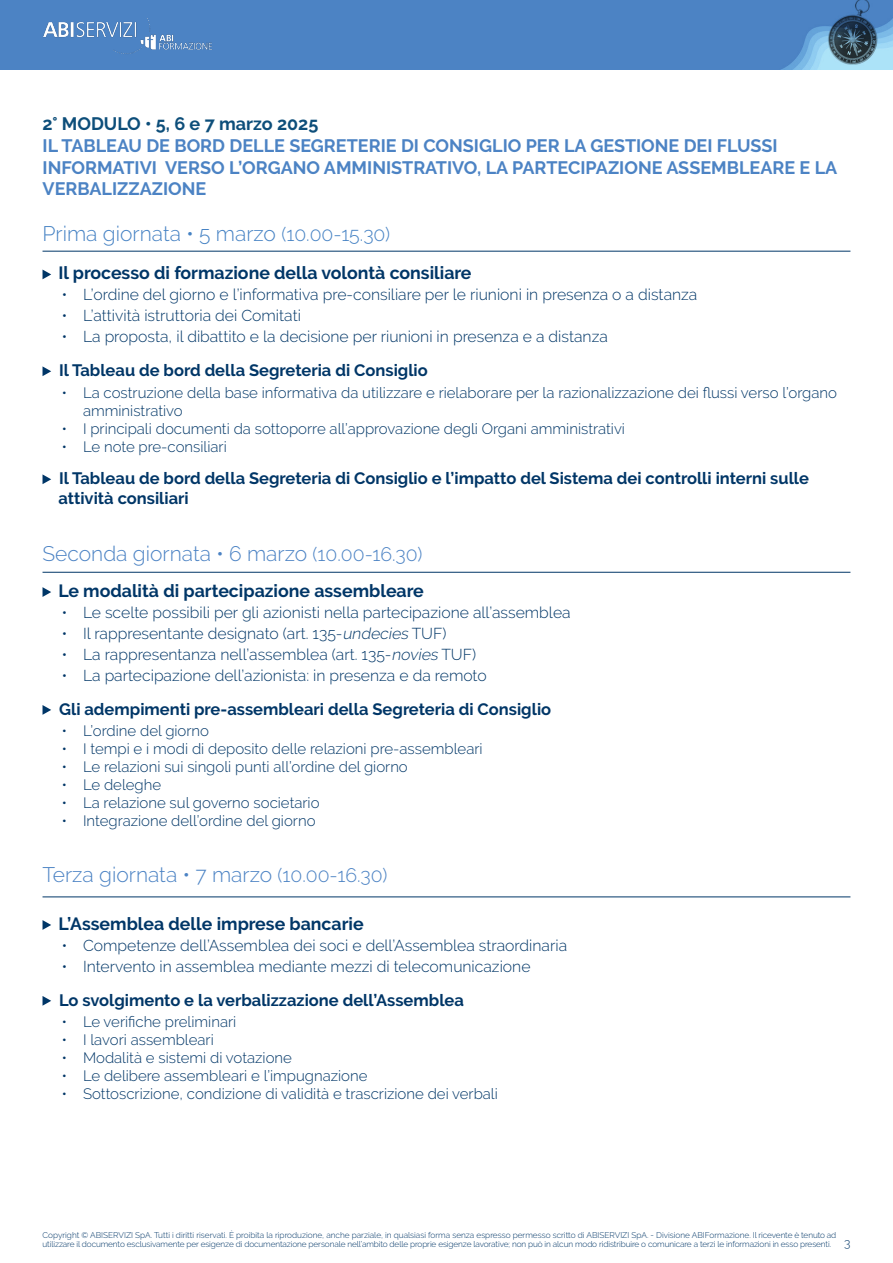
<style>
.page{position:relative;width:893px;height:1263px;background:#fff}
.page>*{position:absolute;margin:0;border:0;box-sizing:border-box;transform-origin:0 0}
.t1{font:300 21px "Raleway";color:#4c83c4}
.t2{font:300 21px "Raleway";color:#4783c4}
.t3{font:700 18px/21.6px "Raleway";color:#4c83c4}
.t4{font:700 18px "Raleway";color:#0d4e7a}
.t5{font:700 17.7px "Raleway";color:#003667}
.t6{font:700 16.5px/19.8px "Raleway";color:#003667}
.t7{font:300 15.75px "Raleway";color:#003667}
.t8{font:300 15px/18px "Raleway";color:#003667}
.t9{font:300 12px "Raleway";color:#003667}
.t10{font:300 8.25px/9px "Raleway";letter-spacing:-.01em;color:#003667}
.s1{font-size:19.5px}
.s2{font-style:italic}
</style>
<div class="page">
<img style="left:0;top:0;width:893px;height:70px">
<img style="left:43px;top:17px;width:169px;height:37px">
<hr style="left:43px;top:572px;width:807px;height:1px;background:#003667">
<hr style="left:43px;top:896px;width:807px;height:1px;background:#003667">
<hr style="left:43px;top:251px;width:807px;height:1px;background:#003667">
<svg style="left:43px;top:270px;width:8px;height:9px"></svg>
<svg style="left:43px;top:366px;width:8px;height:10px"></svg>
<svg style="left:43px;top:474px;width:8px;height:10px"></svg>
<svg style="left:43px;top:587px;width:8px;height:10px"></svg>
<svg style="left:43px;top:705px;width:8px;height:10px"></svg>
<svg style="left:43px;top:920px;width:8px;height:10px"></svg>
<svg style="left:43px;top:996px;width:8px;height:10px"></svg>
<p class="t4" style="left:43px;top:114px;width:277px">2° MODULO • 5, 6 e 7 marzo 2025</p>
<p class="t3" style="left:43px;top:135px;width:796px">IL TABLEAU DE BORD DELLE SEGRETERIE DI CONSIGLIO PER LA GESTIONE DEI FLUSSI<br>INFORMATIVI VERSO L’ORGANO AMMINISTRATIVO, LA PARTECIPAZIONE ASSEMBLEARE E LA<br>VERBALIZZAZIONE</p>
<p class="t2" style="left:43px;top:222px;width:349px">Prima giornata • 5 marzo <span class="s1">(10.00-15.30)</span></p>
<p class="t5" style="left:58px;top:263px;width:415px">Il processo di formazione della volontà consiliare</p>
<p class="t7" style="left:62px;top:286px;width:637px">• L’ordine del giorno e l’informativa pre-consiliare per le riunioni in presenza o a distanza</p>
<p class="t7" style="left:62px;top:307px;width:241px">• L’attività istruttoria dei Comitati</p>
<p class="t7" style="left:62px;top:328px;width:548px">• La proposta, il dibattito e la decisione per riunioni in presenza e a distanza</p>
<p class="t6" style="left:59px;top:361px;width:370px">Il Tableau de bord della Segreteria di Consiglio</p>
<p class="t8" style="left:83px;top:383px;width:755px;text-indent:-21px">• La costruzione della base informativa da utilizzare e rielaborare per la razionalizzazione dei flussi verso l’organo amministrativo</p>
<p class="t8" style="left:62px;top:419px;width:565px">• I principali documenti da sottoporre all’approvazione degli Organi amministrativi</p>
<p class="t8" style="left:62px;top:437px;width:167px">• Le note pre-consiliari</p>
<p class="t6" style="left:58px;top:469px;width:752px">Il Tableau de bord della Segreteria di Consiglio e l’impatto del Sistema dei controlli interni sulle attività consiliari</p>
<p class="t1" style="left:43px;top:541px;width:381px">Seconda giornata • 6 marzo <span class="s1">(10.00-16.30)</span></p>
<p class="t5" style="left:58px;top:581px;width:367px">Le modalità di partecipazione assembleare</p>
<p class="t7" style="left:62px;top:603px;width:510px">• Le scelte possibili per gli azionisti nella partecipazione all’assemblea</p>
<p class="t7" style="left:62px;top:624px;width:386px">• Il rappresentante designato (art. 135-<span class="s2">undecies</span> TUF)</p>
<p class="t7" style="left:62px;top:645px;width:416px">• La rappresentanza nell’assemblea (art. 135-<span class="s2">novies</span> TUF)</p>
<p class="t7" style="left:62px;top:666px;width:426px">• La partecipazione dell’azionista: in presenza e da remoto</p>
<p class="t6" style="left:59px;top:699px;width:494px">Gli adempimenti pre-assembleari della Segreteria di Consiglio</p>
<p class="t8" style="left:62px;top:722px;width:149px">• L’ordine del giorno</p>
<p class="t8" style="left:62px;top:740px;width:422px">• I tempi e i modi di deposito delle relazioni pre-assembleari</p>
<p class="t8" style="left:62px;top:758px;width:348px">• Le relazioni sui singoli punti all’ordine del giorno</p>
<p class="t8" style="left:62px;top:776px;width:101px">• Le deleghe</p>
<p class="t8" style="left:62px;top:794px;width:259px">• La relazione sul governo societario</p>
<p class="t8" style="left:62px;top:812px;width:255px">• Integrazione dell’ordine del giorno</p>
<p class="t1" style="left:43px;top:862px;width:346px">Terza giornata • 7 marzo <span class="s1">(10.00-16.30)</span></p>
<p class="t5" style="left:58px;top:913px;width:307px">L’Assemblea delle imprese bancarie</p>
<p class="t7" style="left:62px;top:936px;width:507px">• Competenze dell’Assemblea dei soci e dell’Assemblea straordinaria</p>
<p class="t7" style="left:62px;top:957px;width:470px">• Intervento in assemblea mediante mezzi di telecomunicazione</p>
<p class="t6" style="left:59px;top:990px;width:406px">Lo svolgimento e la verbalizzazione dell’Assemblea</p>
<p class="t8" style="left:62px;top:1013px;width:176px">• Le verifiche preliminari</p>
<p class="t8" style="left:62px;top:1031px;width:154px">• I lavori assembleari</p>
<p class="t8" style="left:62px;top:1049px;width:232px">• Modalità e sistemi di votazione</p>
<p class="t8" style="left:62px;top:1067px;width:307px">• Le delibere assembleari e l’impugnazione</p>
<p class="t8" style="left:62px;top:1085px;width:438px">• Sottoscrizione, condizione di validità e trascrizione dei verbali</p>
<p class="t10" style="left:43px;top:1231px;width:795px">Copyright © ABISERVIZI SpA. Tutti i diritti riservati. È proibita la riproduzione, anche parziale, in qualsiasi forma senza espresso permesso scritto di ABISERVIZI SpA. - Divisione ABIFormazione. Il ricevente è tenuto ad utilizzare il documento esclusivamente per esigenze di documentazione personale nell’ambito delle proprie esigenze lavorative; non può in alcun modo ridistribuire o comunicare a terzi le informazioni in esso presenti.</p>
<p class="t9" style="left:844px;top:1236px;width:8px">3</p>
</div>
